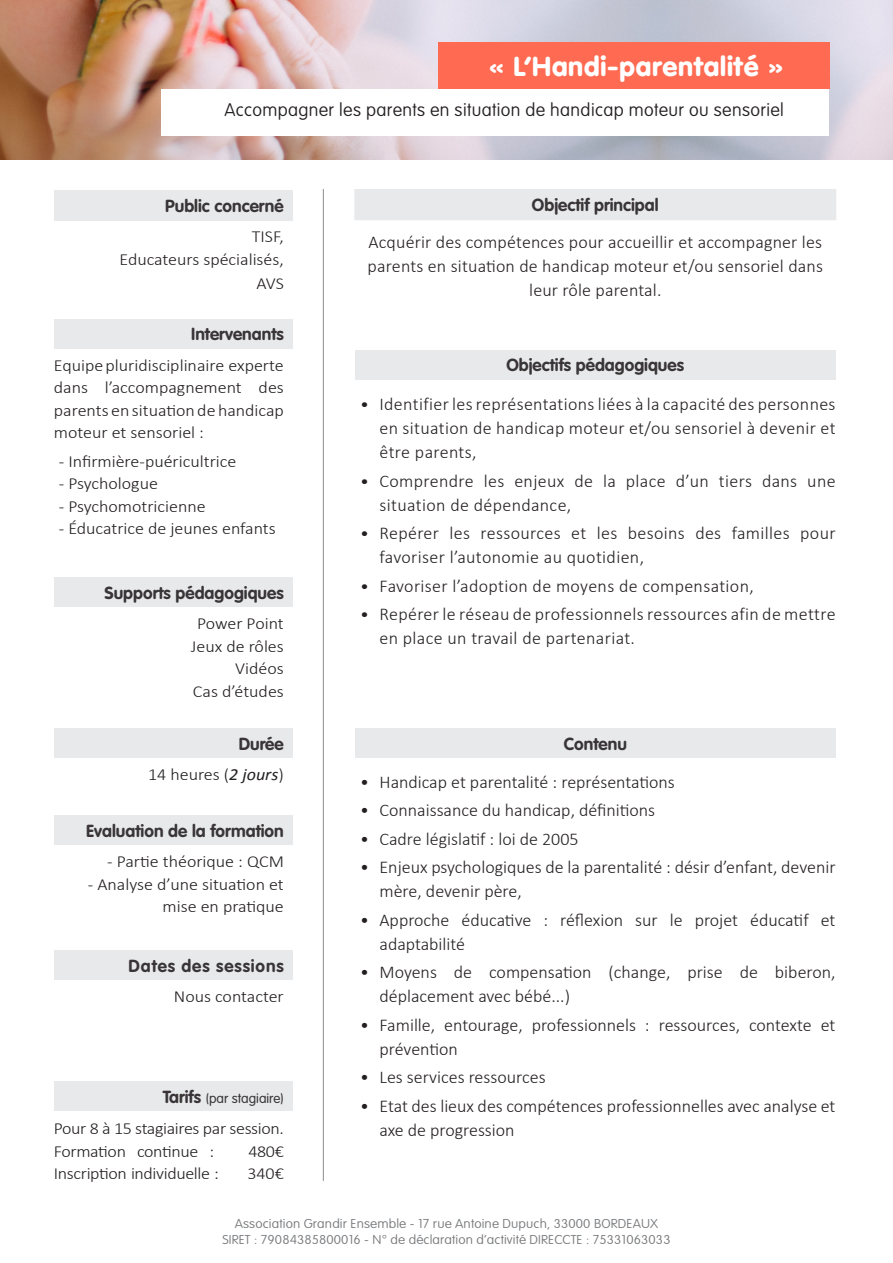
<style>
.page{position:relative;width:893px;height:1263px;background:#fff}
.page>*{position:absolute;margin:0;border:0;box-sizing:border-box;transform-origin:0 0}
.t1{font:900 27px "VAG Rounded Std";letter-spacing:.03em;color:#fff}
.t2{font:300 18px/24px "Calibri";color:#231f20}
.t3{font:300 18px/24px "Calibri";letter-spacing:.02em;color:#231f20}
.t4{font:100 18px "VAG Rounded Std";letter-spacing:.02em;color:#231f20}
.t5{font:700 17.25px "VAG Rounded Std";color:#231f20}
.t6{font:700 17.25px "VAG Rounded Std";letter-spacing:.05em;color:#231f20}
.t7{font:300 17.1px "Calibri";color:#231f20;scale:1.05 1}
.t8{font:300 16.95px/22.5px "Calibri";color:#231f20;text-align:justify;scale:1.06 1}
.t9{font:300 16.95px "Calibri";letter-spacing:-.02em;color:#231f20;scale:1.06 1}
.t10{font:300 13.5px "VAG Rounded Std";color:#231f20}
.t11{font:100 12.75px "VAG Rounded Std";letter-spacing:.01em;color:#76787b;scale:1.06 1}
.s1{font-weight:400;font-style:italic}
.s2{font-weight:700;font-size:17.25px}
</style>
<div class="page">
<img style="left:659px;top:0;width:234px;height:159px">
<img style="left:0;top:0;width:659px;height:159px">
<div style="left:438px;top:42px;width:391px;height:47px;background:#ff6b52"></div>
<div style="left:162px;top:89px;width:667px;height:47px;background:#fff"></div>
<div style="left:355px;top:350px;width:480px;height:30px;background:#e6e7e9"></div>
<div style="left:54px;top:190px;width:238px;height:30px;background:#e6e7e9"></div>
<hr style="left:323px;top:189px;width:1px;height:992px;background:#8a8c8f">
<div style="left:355px;top:728px;width:480px;height:30px;background:#e6e7e9"></div>
<div style="left:54px;top:319px;width:238px;height:30px;background:#e6e7e9"></div>
<div style="left:54px;top:577px;width:238px;height:30px;background:#e6e7e9"></div>
<div style="left:54px;top:728px;width:238px;height:30px;background:#e6e7e9"></div>
<div style="left:54px;top:815px;width:238px;height:30px;background:#e6e7e9"></div>
<div style="left:54px;top:950px;width:238px;height:30px;background:#e6e7e9"></div>
<div style="left:54px;top:1081px;width:238px;height:30px;background:#e6e7e9"></div>
<div style="left:355px;top:190px;width:480px;height:29px;background:#e6e7e9"></div>
<div style="left:354px;top:189px;width:482px;height:31px;border:2px solid #e6e7e9"></div>
<p class="t1" style="left:488px;top:50px;width:297px">« L’Handi-parentalité »</p>
<p class="t4" style="left:224px;top:99px;width:561px">Accompagner les parents en situation de handicap moteur ou sensoriel</p>
<p class="t5" style="left:165px;top:196px;width:120px">Public concerné</p>
<p class="t8" style="left:252px;top:225px;width:32px">TISF,</p>
<p class="t8" style="left:119px;top:248px;width:157px">Educateurs spécialisés,</p>
<p class="t8" style="left:256px;top:272px;width:27px">AVS</p>
<p class="t5" style="left:191px;top:324px;width:94px">Intervenants</p>
<p class="t8" style="left:54px;top:354px;width:218px">Equipe pluridisciplinaire experte dans l’accompagnement des parents en situation de handicap moteur et sensoriel :</p>
<p class="t8" style="left:59px;top:450px;width:169px">- Infirmière-puéricultrice</p>
<p class="t8" style="left:59px;top:472px;width:95px">- Psychologue</p>
<p class="t8" style="left:59px;top:495px;width:140px">- Psychomotricienne</p>
<p class="t8" style="left:59px;top:517px;width:206px">- Éducatrice de jeunes enfants</p>
<p class="t5" style="left:104px;top:583px;width:181px">Supports pédagogiques</p>
<p class="t8" style="left:197px;top:612px;width:83px">Power Point</p>
<p class="t8" style="left:191px;top:635px;width:89px">Jeux de rôles</p>
<p class="t8" style="left:235px;top:657px;width:47px">Vidéos</p>
<p class="t8" style="left:193px;top:680px;width:87px">Cas d’études</p>
<p class="t5" style="left:239px;top:733px;width:47px">Durée</p>
<p class="t8" style="left:148px;top:763px;width:130px">14 heures (<span class="s1">2 jours</span>)</p>
<p class="t5" style="left:86px;top:821px;width:199px">Evaluation de la formation</p>
<p class="t8" style="left:107px;top:850px;width:168px">- Partie théorique : QCM</p>
<p class="t8" style="left:88px;top:873px;width:186px">- Analyse d’une situation et</p>
<p class="t8" style="left:163px;top:895px;width:116px">mise en pratique</p>
<p class="t6" style="left:129px;top:956px;width:157px">Dates des sessions</p>
<p class="t8" style="left:174px;top:985px;width:105px">Nous contacter</p>
<p class="t10" style="left:163px;top:1090px;width:123px"><span class="s2">Tarifs</span> (par stagiaire)</p>
<p class="t9" style="left:54px;top:1118px;width:218px">Pour 8 à 15 stagiaires par session.</p>
<p class="t9" style="left:54px;top:1140px;width:153px">Formation continue :</p>
<p class="t8" style="left:248px;top:1139px;width:35px">480€</p>
<p class="t9" style="left:54px;top:1163px;width:157px">Inscription individuelle :</p>
<p class="t8" style="left:247px;top:1162px;width:36px">340€</p>
<p class="t5" style="left:532px;top:195px;width:128px">Objectif principal</p>
<p class="t2" style="left:368px;top:230px;width:455px">Acquérir des compétences pour accueillir et accompagner les</p>
<p class="t2" style="left:368px;top:254px;width:457px">parents en situation de handicap moteur et/ou sensoriel dans</p>
<p class="t2" style="left:529px;top:278px;width:134px">leur rôle parental.</p>
<p class="t7" style="left:360px;top:394px;width:10px">•</p>
<p class="t7" style="left:360px;top:470px;width:10px">•</p>
<p class="t7" style="left:360px;top:523px;width:10px">•</p>
<p class="t7" style="left:360px;top:575px;width:10px">•</p>
<p class="t7" style="left:360px;top:604px;width:10px">•</p>
<p class="t5" style="left:506px;top:355px;width:179px">Objectifs pédagogiques</p>
<p class="t2" style="left:379px;top:392px;width:458px;text-align:justify">Identifier les représentations liées à la capacité des personnes en situation de handicap moteur et/ou sensoriel à devenir et être parents,</p>
<p class="t3" style="left:379px;top:468px;width:458px">Comprendre les enjeux de la place d’un tiers dans une situation de dépendance,</p>
<p class="t3" style="left:379px;top:521px;width:458px">Repérer les ressources et les besoins des familles pour favoriser l’autonomie au quotidien,</p>
<p class="t3" style="left:379px;top:573px;width:376px">Favoriser l’adoption de moyens de compensation,</p>
<p class="t3" style="left:379px;top:602px;width:458px">Repérer le réseau de professionnels ressources afin de mettre en place un travail de partenariat.</p>
<p class="t2" style="left:360px;top:769px;width:10px">•</p>
<p class="t2" style="left:360px;top:798px;width:10px">•</p>
<p class="t2" style="left:360px;top:826px;width:10px">•</p>
<p class="t2" style="left:360px;top:855px;width:10px">•</p>
<p class="t2" style="left:360px;top:907px;width:10px">•</p>
<p class="t2" style="left:360px;top:960px;width:10px">•</p>
<p class="t2" style="left:360px;top:1012px;width:10px">•</p>
<p class="t2" style="left:360px;top:1065px;width:10px">•</p>
<p class="t2" style="left:360px;top:1093px;width:10px">•</p>
<p class="t5" style="left:564px;top:733px;width:65px">Contenu</p>
<p class="t2" style="left:379px;top:769px;width:297px">Handicap et parentalité : représentations</p>
<p class="t2" style="left:379px;top:798px;width:277px">Connaissance du handicap, définitions</p>
<p class="t2" style="left:379px;top:826px;width:201px">Cadre législatif : loi de 2005</p>
<p class="t2" style="left:379px;top:855px;width:457px">Enjeux psychologiques de la parentalité : désir d’enfant, devenir mère, devenir père,</p>
<p class="t2" style="left:379px;top:907px;width:457px">Approche éducative : réflexion sur le projet éducatif et adaptabilité</p>
<p class="t2" style="left:379px;top:960px;width:457px">Moyens de compensation (change, prise de biberon, déplacement avec bébé...)</p>
<p class="t2" style="left:379px;top:1012px;width:457px">Famille, entourage, professionnels : ressources, contexte et prévention</p>
<p class="t2" style="left:379px;top:1065px;width:168px">Les services ressources</p>
<p class="t2" style="left:379px;top:1093px;width:457px">Etat des lieux des compétences professionnelles avec analyse et axe de progression</p>
<p class="t11" style="left:235px;top:1216px;width:401px">Association Grandir Ensemble - 17 rue Antoine Dupuch, 33000 BORDEAUX</p>
<p class="t11" style="left:222px;top:1232px;width:424px">SIRET : 79084385800016 - N° de déclaration d’activité DIRECCTE : 75331063033</p>
</div>
